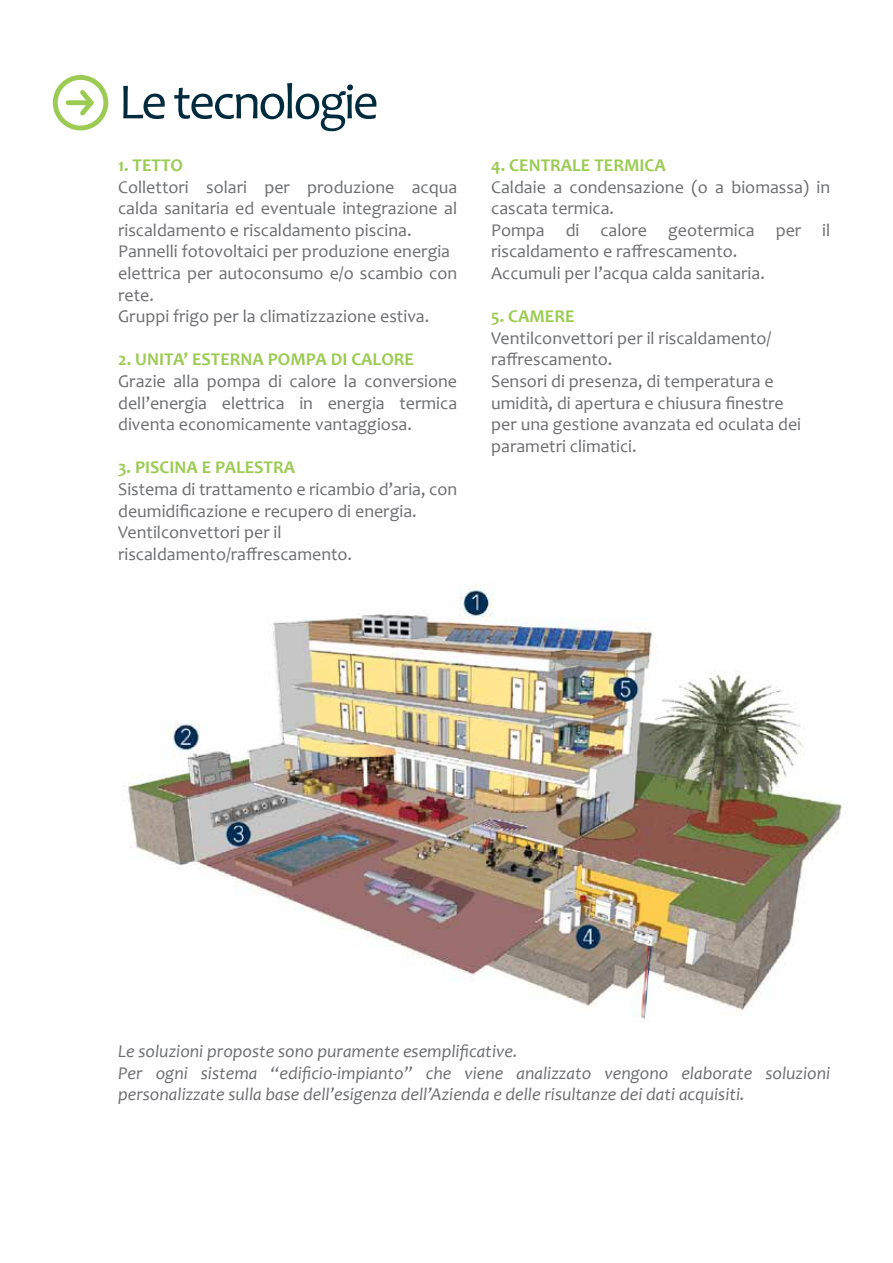
<style>
.page{position:relative;width:893px;height:1263px;background:#fff}
.page>*{position:absolute;margin:0;border:0;box-sizing:border-box;transform-origin:0 0}
.t1{font:51px "Candara";letter-spacing:-.05em;color:#002b3f}
.t2{font:18px/21.6px "Candara";color:#6d6e71}
.t3{font:italic 18px/21.6px "Candara";color:#6d6e71}
.t4{font:700 18px "Candara";color:#9bcb53}
</style>
<div class="page">
<img style="left:123px;top:584px;width:719px;height:436px">
<div style="left:53px;top:75px;width:55px;height:55px;border:5px solid #9bcb53;border-radius:50%"></div>
<div style="left:68px;top:100px;width:21px;height:5px;background:#9bcb53"></div>
<svg style="left:76px;top:86px;width:22px;height:34px"></svg>
<h1 class="t1" style="left:119px;top:70px;width:262px">Le tecnologie</h1>
<p class="t4" style="left:118px;top:154px;width:66px">1. TETTO</p>
<p class="t2" style="left:118px;top:176px;width:341px">Collettori solari per produzione acqua calda sanitaria ed eventuale integrazione al riscaldamento e riscaldamento piscina.<br>Pannelli fotovoltaici per produzione energia elettrica per autoconsumo e/o scambio con rete.<br>Gruppi frigo per la climatizzazione estiva.</p>
<p class="t4" style="left:118px;top:348px;width:297px">2. UNITA’ ESTERNA POMPA DI CALORE</p>
<p class="t2" style="left:118px;top:370px;width:341px;text-align:justify">Grazie alla pompa di calore la conversione dell’energia elettrica in energia termica diventa economicamente vantaggiosa.</p>
<p class="t4" style="left:118px;top:456px;width:179px">3. PISCINA E PALESTRA</p>
<p class="t2" style="left:118px;top:478px;width:341px">Sistema di trattamento e ricambio d’aria, con deumidificazione e recupero di energia.<br>Ventilconvettori per il riscaldamento/raffrescamento.</p>
<p class="t4" style="left:491px;top:154px;width:176px">4. CENTRALE TERMICA</p>
<p class="t2" style="left:491px;top:176px;width:341px">Caldaie a condensazione (o a biomassa) in cascata termica.<br>Pompa di calore geotermica per il riscaldamento e raffrescamento.<br>Accumuli per l’acqua calda sanitaria.</p>
<p class="t4" style="left:491px;top:305px;width:85px">5. CAMERE</p>
<p class="t2" style="left:491px;top:327px;width:311px">Ventilconvettori per il riscaldamento/ raffrescamento.<br>Sensori di presenza, di temperatura e umidità, di apertura e chiusura finestre per una gestione avanzata ed oculata dei parametri climatici.</p>
<p class="t3" style="left:118px;top:1040px;width:714px">Le soluzioni proposte sono puramente esemplificative.<br>Per ogni sistema “edificio-impianto” che viene analizzato vengono elaborate soluzioni personalizzate sulla base dell’esigenza dell’Azienda e delle risultanze dei dati acquisiti.</p>
</div>
